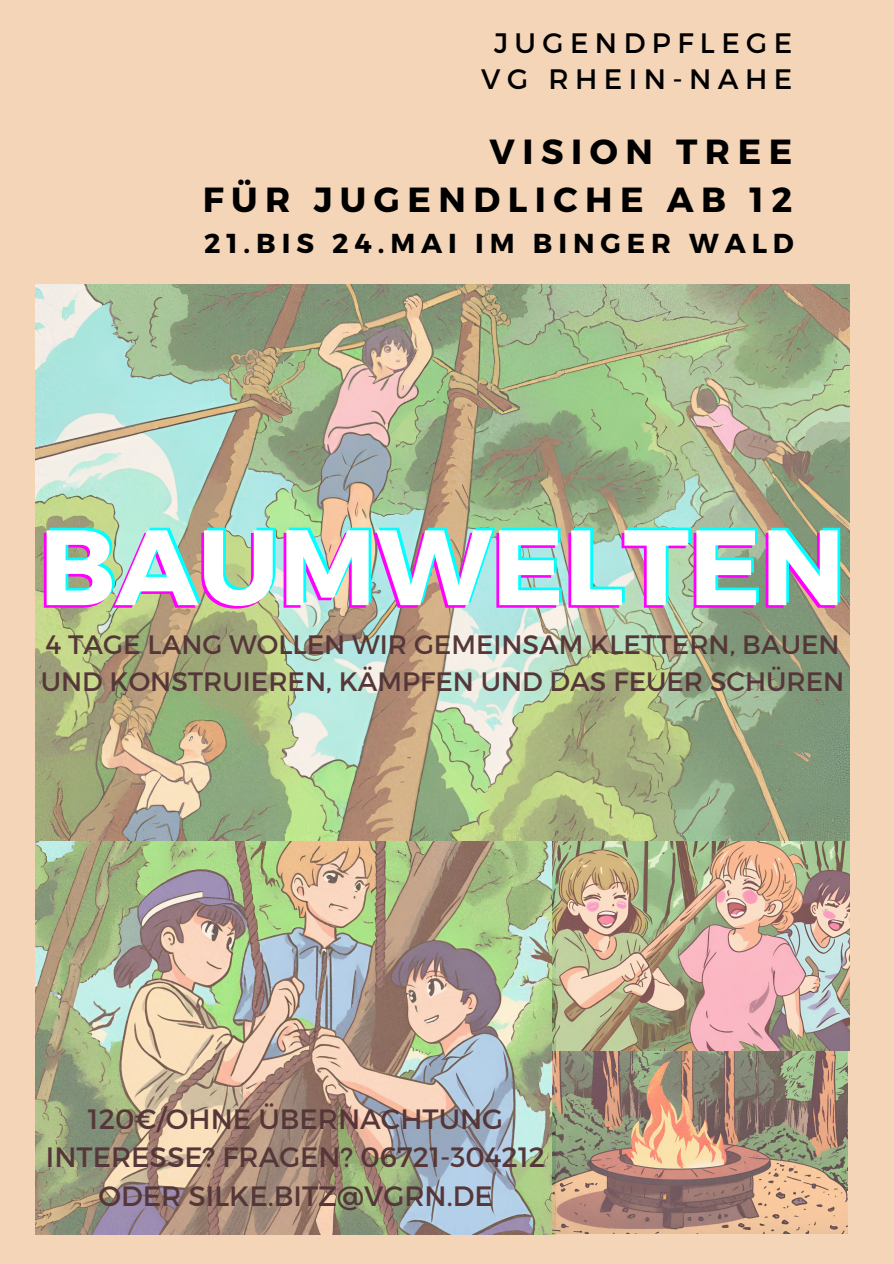
<style>
.page{position:relative;width:894px;height:1264px;background:#fff}
.page>*{position:absolute;margin:0;border:0;box-sizing:border-box;transform-origin:0 0}
.t1{font:700 106.8px "Montserrat";color:#f0f}
.t2{font:700 34.8px/48.3px "Montserrat";letter-spacing:.215em;color:#000;text-align:right}
.t3{font:28.05px "Montserrat";letter-spacing:.23em;color:#000}
.t4{font:27.9px/38.2px "Montserrat";color:#563739;text-align:center}
.t5{font:700 27.3px "Montserrat";letter-spacing:.215em;color:#000}
.t6{font:26.55px "Montserrat";color:#563739}
</style>
<div class="page">
<div style="left:0;top:0;width:893px;height:1263px;background:#f5d5b7"></div>
<img style="left:36px;top:285px;width:813px;height:556px">
<img style="left:36px;top:841px;width:519px;height:393px">
<img style="left:552px;top:841px;width:297px;height:209px">
<img style="left:553px;top:1051px;width:294px;height:182px">
<p class="t3" style="left:494px;top:24px;width:299px">JUGENDPFLEGE</p>
<p class="t3" style="left:481px;top:61px;width:312px">VG RHEIN-NAHE</p>
<h2 class="t2" style="left:203px;top:125px;width:591px">VISION TREE<br>FÜR JUGENDLICHE AB 12</h2>
<h2 class="t5" style="left:204px;top:225px;width:591px">21.BIS 24.MAI IM BINGER WALD</h2>
<h1 class="t1" style="left:36px;top:500px;width:807px">BAUMWELTEN</h1>
<h1 class="t6" style="left:45px;top:627px;width:795px">4 TAGE LANG WOLLEN WIR GEMEINSAM KLETTERN, BAUEN</h1>
<p class="t6" style="left:41px;top:664px;width:804px">UND KONSTRUIEREN, KÄMPFEN UND DAS FEUER SCHÜREN</p>
<p class="t4" style="left:88px;top:1098px;width:416px">120€/OHNE ÜBERNACHTUNG</p>
<p class="t4" style="left:46px;top:1136px;width:501px">INTERESSE? FRAGEN? 06721-304212<br>ODER SILKE.BITZ@VGRN.DE</p>
</div>
